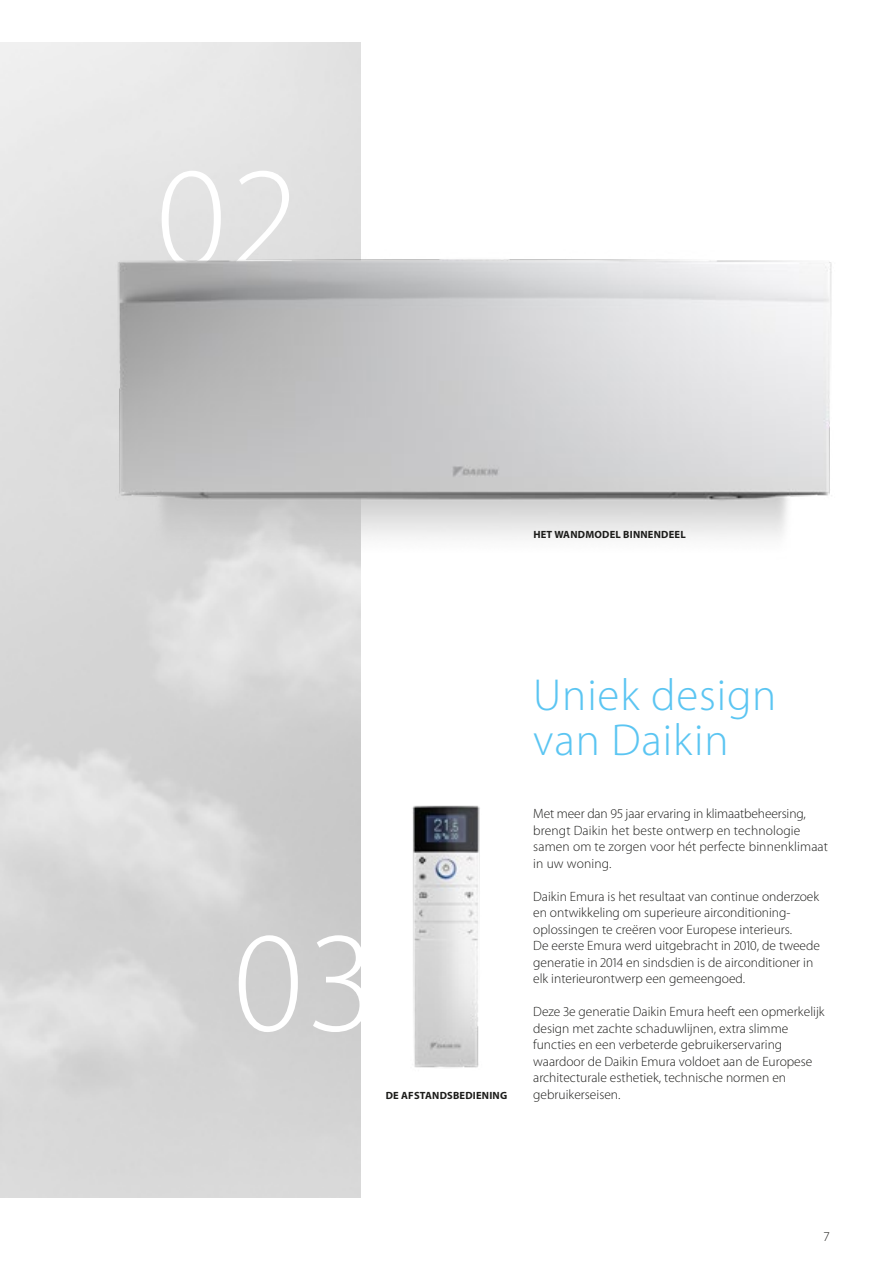
<style>
.page{position:relative;width:893px;height:1263px;background:#fff}
.page>*{position:absolute;margin:0;border:0;box-sizing:border-box;transform-origin:0 0}
.t1{font:300 144px "Myriad Pro";color:#fff}
.t2{font:300 45px/45px "Myriad Pro";letter-spacing:.02em;color:#5bc5f2}
.t3{font:300 13.5px/16.5px "Myriad Pro";color:#1d1d1b}
.t4{font:700 10.5px "Myriad Pro";letter-spacing:.02em;color:#1d1d1b}
</style>
<div class="page">
<img style="left:412px;top:805px;width:68px;height:263px">
<img style="left:79px;top:239px;width:753px;height:404px">
<div style="left:0;top:426px;width:6px;height:537px;background:#dbdbdb"></div>
<h1 class="t1" style="left:156px;top:131px;width:145px">02</h1>
<p class="t4" style="left:533px;top:527px;width:154px">HET WANDMODEL BINNENDEEL</p>
<h2 class="t2" style="left:533px;top:672px;width:245px">Uniek design van Daikin</h2>
<h1 class="t1" style="left:233px;top:896px;width:145px">03</h1>
<p class="t3" style="left:533px;top:805px;width:296px">Met meer dan 95 jaar ervaring in klimaatbeheersing, brengt Daikin het beste ontwerp en technologie samen om te zorgen voor hét perfecte binnenklimaat in uw woning.</p>
<p class="t3" style="left:533px;top:888px;width:288px">Daikin Emura is het resultaat van continue onderzoek en ontwikkeling om superieure airconditioning&shy;oplossingen te creëren voor Europese interieurs.<br>De eerste Emura werd uitgebracht in 2010, de tweede generatie in 2014 en sindsdien is de airconditioner in elk interieurontwerp een gemeengoed.</p>
<p class="t3" style="left:533px;top:1003px;width:293px">Deze 3e generatie Daikin Emura heeft een opmerkelijk design met zachte schaduwlijnen, extra slimme functies en een verbeterde gebruikerservaring waardoor de Daikin Emura voldoet aan de Europese architecturale esthetiek, technische normen en</p>
<p class="t4" style="left:386px;top:1088px;width:123px">DE AFSTANDSBEDIENING</p>
<p class="t3" style="left:533px;top:1086px;width:89px">gebruikerseisen.</p>
<p class="t3" style="left:824px;top:1228px;width:7px">7</p>
</div>
